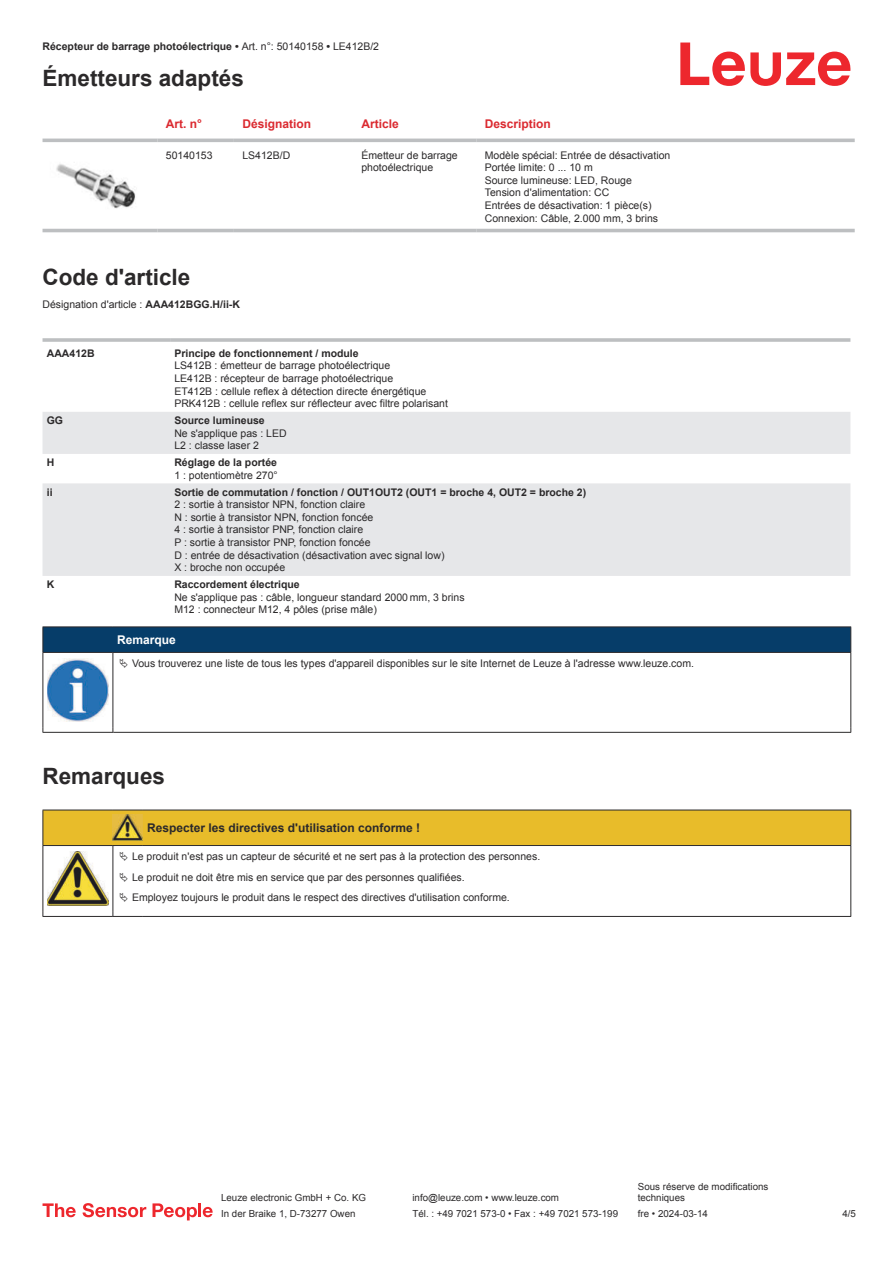
<style>
.page{position:relative;width:893px;height:1263px;background:#fff}
.page>*{position:absolute;margin:0;border:0;box-sizing:border-box;transform-origin:0 0}
.t1{font:700 22.5px "Arial";color:#2b292a}
.t2{font:700 12px "Arial";color:#2b292a}
.t3{font:700 12px "Arial";color:#db2a30}
.t4{font:700 12px "Arial";color:#fff}
.t5{font:10.5px/12.6px "Arial";color:#2b292a}
.t6{font:700 10.5px "Arial";color:#2b292a}
.t7{font:9.75px/11.7px "Arial";color:#2b292a}
.s1{font-weight:400}
.s2{font-weight:700}
</style>
<div class="page">
<svg style="left:680px;top:43px;width:170px;height:43px"></svg>
<svg style="left:43px;top:138px;width:812px;height:95px"></svg>
<hr style="left:43px;top:139px;width:114px;height:3px;background:#bdbfc1">
<hr style="left:157px;top:139px;width:77px;height:3px;background:#bdbfc1">
<hr style="left:234px;top:139px;width:119px;height:3px;background:#bdbfc1">
<hr style="left:353px;top:139px;width:123px;height:3px;background:#bdbfc1">
<hr style="left:476px;top:139px;width:379px;height:3px;background:#bdbfc1">
<hr style="left:43px;top:229px;width:114px;height:3px;background:#bdbfc1">
<hr style="left:157px;top:229px;width:77px;height:3px;background:#bdbfc1">
<hr style="left:234px;top:229px;width:119px;height:3px;background:#bdbfc1">
<hr style="left:353px;top:229px;width:123px;height:3px;background:#bdbfc1">
<hr style="left:476px;top:229px;width:379px;height:3px;background:#bdbfc1">
<img style="left:43px;top:146px;width:97px;height:70px">
<svg style="left:43px;top:412px;width:807px;height:164px;fill:#e6e7e9"></svg>
<hr style="left:43px;top:338px;width:127px;height:4px;background:#c3c5c7">
<hr style="left:170px;top:338px;width:680px;height:4px;background:#c6c8c9">
<svg style="left:43px;top:1203px;width:33px;height:14px"></svg>
<svg style="left:83px;top:1203px;width:63px;height:14px"></svg>
<svg style="left:153px;top:1203px;width:44px;height:17px"></svg>
<hr style="left:198px;top:1203px;width:3px;height:14px;background:#ed272d">
<svg style="left:203px;top:1207px;width:10px;height:10px"></svg>
<svg style="left:44px;top:653px;width:806px;height:79px"></svg>
<hr style="left:43px;top:626px;width:70px;height:1px;background:#2b292a">
<hr style="left:43px;top:652px;width:70px;height:1px;background:#2b292a">
<hr style="left:113px;top:626px;width:738px;height:1px;background:#2b292a">
<div style="left:43px;top:627px;width:808px;height:25px;background:#063d69"></div>
<hr style="left:113px;top:652px;width:738px;height:1px;background:#2b292a">
<hr style="left:43px;top:653px;width:1px;height:75px;background:#2b292a">
<hr style="left:113px;top:653px;width:1px;height:75px;background:#2b292a">
<hr style="left:850px;top:653px;width:1px;height:75px;background:#2b292a">
<hr style="left:43px;top:732px;width:70px;height:1px;background:#2b292a">
<hr style="left:113px;top:732px;width:738px;height:1px;background:#2b292a">
<img style="left:47px;top:659px;width:61px;height:63px">
<div style="left:115px;top:653px;width:734px;height:20px;background:#fff"></div>
<hr style="left:43px;top:916px;width:70px;height:1px;background:#2b292a">
<hr style="left:113px;top:916px;width:30px;height:1px;background:#2b292a">
<hr style="left:143px;top:916px;width:708px;height:1px;background:#2b292a">
<svg style="left:43px;top:810px;width:808px;height:106px"></svg>
<p class="t6" style="left:43px;top:42px;width:338px">Récepteur de barrage photoélectrique • <span class="s1">Art. n°: 50140158</span> • <span class="s1">LE412B/2</span></p>
<h1 class="t1" style="left:43px;top:69px;width:203px">Émetteurs adaptés</h1>
<p class="t3" style="left:166px;top:119px;width:38px">Art. n°</p>
<p class="t3" style="left:242px;top:119px;width:70px">Désignation</p>
<p class="t3" style="left:361px;top:119px;width:39px">Article</p>
<p class="t3" style="left:485px;top:119px;width:68px">Description</p>
<p class="t5" style="left:166px;top:150px;width:48px">50140153</p>
<p class="t5" style="left:242px;top:150px;width:49px">LS412B/D</p>
<p class="t5" style="left:361px;top:150px;width:98px">Émetteur de barrage photoélectrique</p>
<p class="t5" style="left:485px;top:150px;width:187px">Modèle spécial: Entrée de désactivation<br>Portée limite: 0 ... 10 m<br>Source lumineuse: LED, Rouge<br>Tension d'alimentation: CC<br>Entrées de désactivation: 1 pièce(s)<br>Connexion: Câble, 2.000 mm, 3 brins</p>
<h1 class="t1" style="left:43px;top:268px;width:149px">Code d'article</h1>
<p class="t5" style="left:43px;top:299px;width:199px">Désignation d'article : <span class="s2">AAA412BGG.H/ii-K</span></p>
<p class="t6" style="left:47px;top:349px;width:49px">AAA412B</p>
<p class="t6" style="left:174px;top:349px;width:186px">Principe de fonctionnement / module</p>
<p class="t5" style="left:174px;top:360px;width:275px">LS412B : émetteur de barrage photoélectrique<br>LE412B : récepteur de barrage photoélectrique<br>ET412B : cellule reflex à détection directe énergétique PRK412B : cellule reflex sur réflecteur avec filtre polarisant</p>
<p class="t6" style="left:47px;top:416px;width:18px">GG</p>
<p class="t6" style="left:174px;top:416px;width:92px">Source lumineuse</p>
<p class="t5" style="left:174px;top:428px;width:114px">Ne s'applique pas : LED<br>L2 : classe laser 2</p>
<p class="t6" style="left:47px;top:458px;width:9px">H</p>
<p class="t6" style="left:174px;top:458px;width:104px">Réglage de la portée</p>
<p class="t5" style="left:174px;top:470px;width:105px">1 : potentiomètre 270°</p>
<p class="t6" style="left:47px;top:488px;width:7px">ii</p>
<p class="t6" style="left:174px;top:488px;width:413px">Sortie de commutation / fonction / OUT1OUT2 (OUT1 = broche 4, OUT2 = broche 2)</p>
<p class="t5" style="left:174px;top:499px;width:272px">2 : sortie à transistor NPN, fonction claire<br>N : sortie à transistor NPN, fonction foncée<br>4 : sortie à transistor PNP, fonction claire<br>P : sortie à transistor PNP, fonction foncée<br>D : entrée de désactivation (désactivation avec signal low)<br>X : broche non occupée</p>
<p class="t6" style="left:47px;top:580px;width:9px">K</p>
<p class="t6" style="left:174px;top:580px;width:127px">Raccordement électrique</p>
<p class="t5" style="left:174px;top:592px;width:292px">Ne s'applique pas : câble, longueur standard 2000 mm, 3 brins<br>M12 : connecteur M12, 4 pôles (prise mâle)</p>
<p class="t4" style="left:117px;top:635px;width:60px">Remarque</p>
<p class="t5" style="left:132px;top:658px;width:563px">Vous trouverez une liste de tous les types d'appareil disponibles sur le site Internet de Leuze à l'adresse www.leuze.com.</p>
<h1 class="t1" style="left:43px;top:767px;width:124px">Remarques</h1>
<p class="t2" style="left:147px;top:823px;width:274px">Respecter les directives d'utilisation conforme !</p>
<p class="t5" style="left:132px;top:847px;width:410px;line-height:20.2px">Le produit n'est pas un capteur de sécurité et ne sert pas à la protection des personnes.<br>Le produit ne doit être mis en service que par des personnes qualifiées.<br>Employez toujours le produit dans le respect des directives d'utilisation conforme.</p>
<p class="t7" style="left:221px;top:1193px;width:146px">Leuze electronic GmbH + Co. KG</p>
<p class="t7" style="left:412px;top:1193px;width:148px">info@leuze.com • www.leuze.com</p>
<p class="t7" style="left:638px;top:1181px;width:132px">Sous réserve de modifications techniques</p>
<p class="t7" style="left:221px;top:1209px;width:136px">In der Braike 1, D-73277 Owen</p>
<p class="t7" style="left:412px;top:1209px;width:207px">Tél. : +49 7021 573-0 • Fax : +49 7021 573-199</p>
<p class="t7" style="left:638px;top:1209px;width:72px">fre • 2024-03-14</p>
<p class="t7" style="left:842px;top:1209px;width:15px">4 /5</p>
</div>
